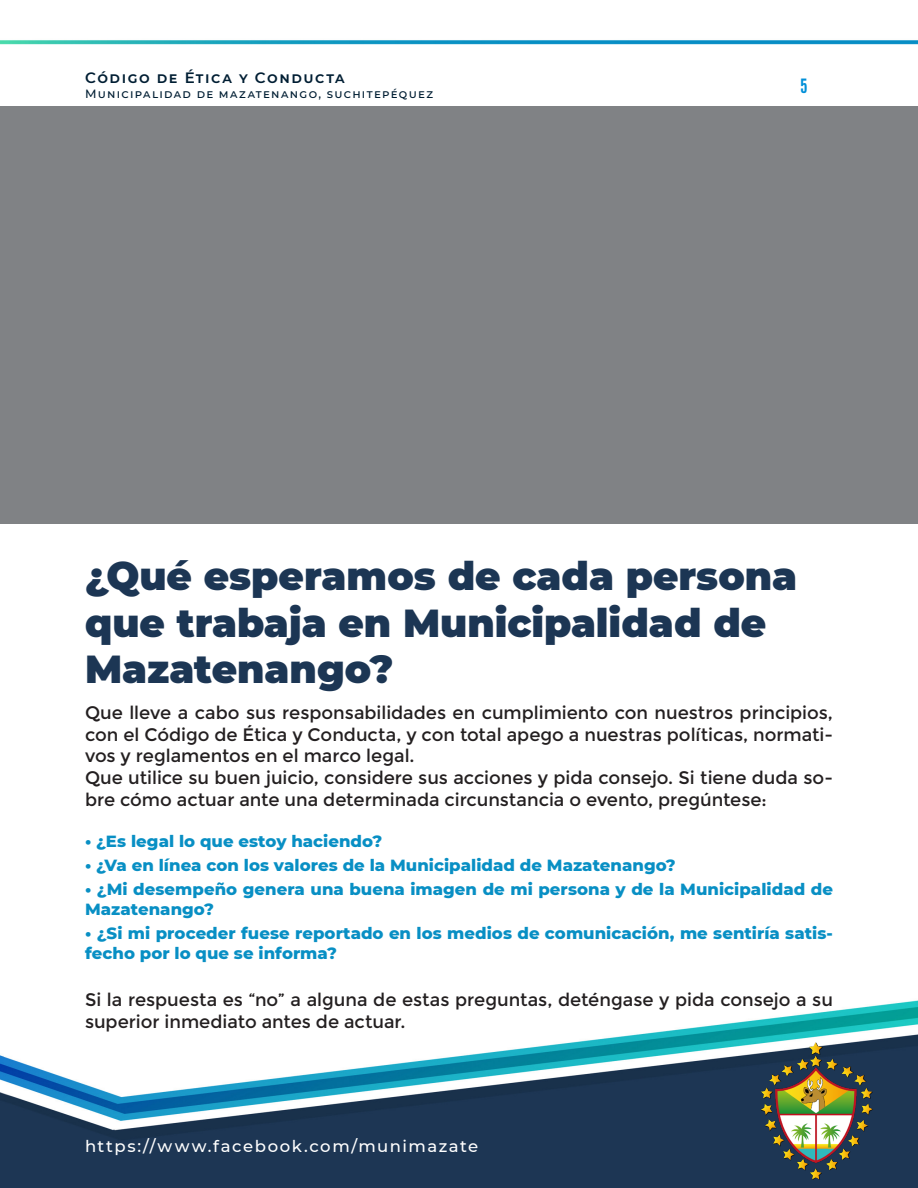
<style>
.page{position:relative;width:918px;height:1188px;background:#fff}
.page>*{position:absolute;margin:0;border:0;box-sizing:border-box;transform-origin:0 0}
.t1{font:900 39px/46.8px "Montserrat";color:#1c3654}
.Body_Text{font:18px/21.6px "Montserrat";color:#231f20}
.Box_01_Title{font:800 16.5px/19.8px "Montserrat";letter-spacing:.005em;color:#088fc4}
.t2{font:500 16.5px "Montserrat";letter-spacing:.095em;color:#fff}
.t3{font:700 16.5px "Antonio";color:#008fd8}
.t4{font:600 15px "Montserrat";letter-spacing:.105em;color:#001e33}
.t5{font:500 12px "Montserrat";letter-spacing:.105em;color:#001e33}
</style>
<div class="page">
<img style="left:0;top:40px;width:918px;height:1148px">
<img style="left:757px;top:1033px;width:123px;height:155px">
<div style="left:0;top:106px;width:918px;height:418px;background:#808285"></div>
<p class="t4" style="left:85px;top:67px;width:261px">CÓDIGO DE ÉTICA Y CONDUCTA</p>
<p class="t5" style="left:85px;top:85px;width:350px">Municipalidad de mazatenango, suchitepéquez</p>
<p class="t3" style="left:800px;top:73px;width:9px">5</p>
<p class="t1" style="left:85px;top:550px;width:714px">¿Qué esperamos de cada persona que trabaja en Municipalidad de<br>Mazatenango?</p>
<p class="Body_Text" style="left:85px;top:702px;width:749px;text-align:justify">Que lleve a cabo sus responsabilidades en cumplimiento con nuestros principios, con el Código de Ética y Conducta, y con total apego a nuestras políticas, normati&shy;vos y reglamentos en el marco legal.</p>
<p class="Body_Text" style="left:85px;top:767px;width:749px">Que utilice su buen juicio, considere sus acciones y pida consejo. Si tiene duda so&shy;bre cómo actuar ante una determinada circunstancia o evento, pregúntese:</p>
<p class="Box_01_Title" style="left:85px;top:830px;width:299px">• ¿Es legal lo que estoy haciendo?</p>
<p class="Box_01_Title" style="left:85px;top:854px;width:592px">• ¿Va en línea con los valores de la Municipalidad de Mazatenango?</p>
<p class="Box_01_Title" style="left:85px;top:878px;width:749px">• ¿Mi desempeño genera una buena imagen de mi persona y de la Municipalidad de<br>Mazatenango?</p>
<p class="Box_01_Title" style="left:85px;top:922px;width:749px">• ¿Si mi proceder fuese reportado en los medios de comunicación, me sentiría satis&shy;fecho por lo que se informa?</p>
<p class="Body_Text" style="left:85px;top:989px;width:749px">Si la respuesta es “no” a alguna de estas preguntas, deténgase y pida consejo a su superior inmediato antes de actuar.</p>
<p class="t2" style="left:85px;top:1134px;width:395px">https://www.facebook.com/munimazate</p>
</div>
